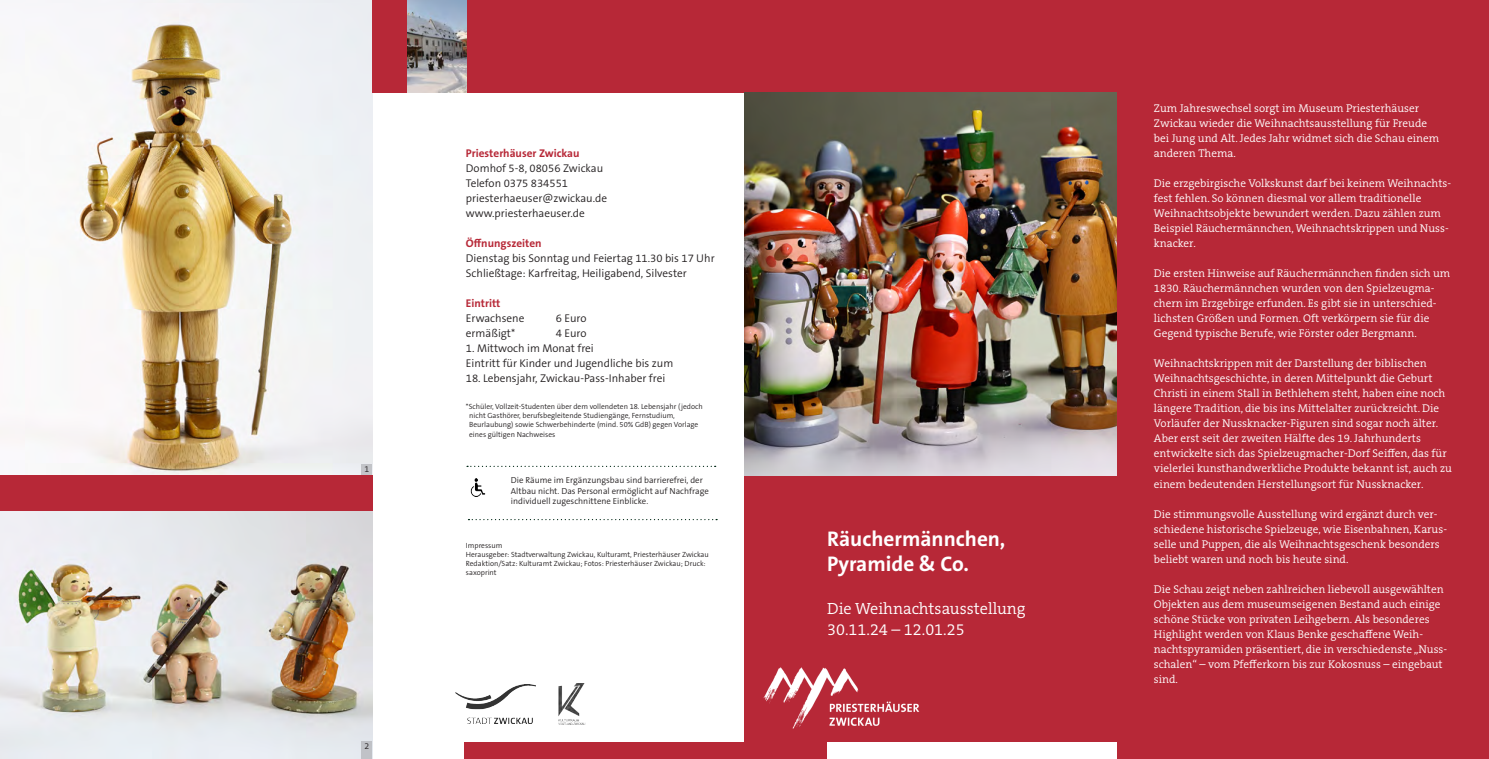
<style>
.page{position:relative;width:1489px;height:759px;background:#fff}
.page>*{position:absolute;margin:0;border:0;box-sizing:border-box;transform-origin:0 0}
.t1{font:700 21.25px "The Sans B W7";color:#fff}
.t2{font:300 16.25px "The Serif B W4";color:#fff}
.t3{font:300 11.25px/15px "The Serif B W4";color:#fff}
.t4{font:300 11.25px "The Sans B W4";color:#231f20}
.t5{font:700 11.25px "The Sans B W7";color:#b72837}
.t6{font:300 8.75px/10.5px "The Sans B W4";color:#231f20}
.t7{font:300 7.5px/9px "The Sans B W4";color:#231f20}
</style>
<div class="page">
<img style="left:25px;top:3px;width:347px;height:472px">
<div style="left:1115px;top:0;width:373px;height:758px;background:#b72837"></div>
<div style="left:744px;top:475px;width:372px;height:283px;background:#b72837"></div>
<div style="left:372px;top:0;width:746px;height:92px;background:#b72837"></div>
<img style="left:558px;top:683px;width:27px;height:40px">
<img style="left:455px;top:684px;width:80px;height:39px">
<img style="left:407px;top:0;width:59px;height:92px">
<div style="left:464px;top:742px;width:282px;height:16px;background:#b72837"></div>
<svg style="left:467px;top:465px;width:248px;height:2px"></svg>
<svg style="left:468px;top:519px;width:249px;height:1px"></svg>
<img style="left:470px;top:478px;width:16px;height:18px">
<div style="left:827px;top:742px;width:289px;height:16px;background:#fff"></div>
<img style="left:763px;top:667px;width:157px;height:62px">
<img style="left:0;top:510px;width:372px;height:248px">
<div style="left:361px;top:740px;width:11px;height:18px;background:#c0c2c7"></div>
<div style="left:361px;top:464px;width:11px;height:11px;background:#c3c5c9"></div>
<img style="left:744px;top:92px;width:372px;height:383px">
<div style="left:0;top:475px;width:372px;height:35px;background:#b72837"></div>
<p class="t6" style="left:364px;top:464px;width:6px">1</p>
<p class="t6" style="left:364px;top:740px;width:6px">2</p>
<p class="t5" style="left:466px;top:146px;width:115px">Priesterhäuser Zwickau</p>
<p class="t4" style="left:466px;top:161px;width:139px">Domhof 5-8, 08056 Zwickau</p>
<p class="t4" style="left:466px;top:176px;width:104px">Telefon 0375 834551</p>
<p class="t4" style="left:466px;top:191px;width:143px">priesterhaeuser@zwickau.de</p>
<p class="t4" style="left:466px;top:206px;width:120px">www.priesterhaeuser.de</p>
<p class="t5" style="left:466px;top:236px;width:77px">Öffnungszeiten</p>
<p class="t4" style="left:466px;top:251px;width:250px">Dienstag bis Sonntag und Feiertag 11.30 bis 17 Uhr</p>
<p class="t4" style="left:466px;top:266px;width:222px">Schließtage: Karfreitag, Heiligabend, Silvester</p>
<p class="t5" style="left:466px;top:296px;width:36px">Eintritt</p>
<p class="t4" style="left:466px;top:311px;width:60px">Erwachsene</p>
<p class="t4" style="left:556px;top:311px;width:32px">6 Euro</p>
<p class="t4" style="left:466px;top:326px;width:51px">ermäßigt*</p>
<p class="t4" style="left:556px;top:326px;width:32px">4 Euro</p>
<p class="t4" style="left:466px;top:341px;width:129px">1. Mittwoch im Monat frei</p>
<p class="t4" style="left:466px;top:356px;width:209px">Eintritt für Kinder und Jugendliche bis zum</p>
<p class="t4" style="left:466px;top:371px;width:201px">18. Lebensjahr, Zwickau-Pass-Inhaber frei</p>
<p class="t7" style="left:466px;top:402px;width:238px">*Schüler, Vollzeit-Studenten über dem vollendeten 18. Lebensjahr (jedoch</p>
<p class="t7" style="left:469px;top:411px;width:231px">nicht Gasthörer, berufsbegleitende Studiengänge, Fernstudium,<br>Beurlaubung) sowie Schwerbehinderte (mind. 50% GdB) gegen Vorlage eines gültigen Nachweises</p>
<p class="t6" style="left:511px;top:474px;width:199px">Die Räume im Ergänzungsbau sind barrierefrei, der<br>Altbau nicht. Das Personal ermöglicht auf Nachfrage</p>
<p class="t6" style="left:511px;top:495px;width:139px">individuell zugeschnittene Einblicke.</p>
<p class="t7" style="left:466px;top:540px;width:38px">Impressum</p>
<p class="t7" style="left:466px;top:549px;width:244px">Herausgeber: Stadtverwaltung Zwickau, Kulturamt, Priesterhäuser Zwickau</p>
<p class="t7" style="left:466px;top:558px;width:241px">Redaktion/Satz: Kulturamt Zwickau; Fotos: Priesterhäuser Zwickau; Druck: saxoprint</p>
<p class="t1" style="left:827px;top:524px;width:180px">Räuchermännchen,</p>
<p class="t1" style="left:827px;top:550px;width:143px">Pyramide &amp; Co.</p>
<p class="t2" style="left:827px;top:597px;width:200px">Die Weihnachtsausstellung</p>
<p class="t2" style="left:827px;top:619px;width:139px">30.11.24 – 12.01.25</p>
<p class="t3" style="left:1153px;top:101px;width:287px">Zum Jahreswechsel sorgt im Museum Priesterhäuser Zwickau wieder die Weihnachtsausstellung für Freude bei Jung und Alt. Jedes Jahr widmet sich die Schau einem anderen Thema.</p>
<p class="t3" style="left:1153px;top:176px;width:298px">Die erzgebirgische Volkskunst darf bei keinem Weihnachts&shy;fest fehlen. So können diesmal vor allem traditionelle Weihnachtsobjekte bewundert werden. Dazu zählen zum Beispiel Räuchermännchen, Weihnachtskrippen und Nuss&shy;knacker.</p>
<p class="t3" style="left:1153px;top:266px;width:298px">Die ersten Hinweise auf Räuchermännchen finden sich um 1830. Räuchermännchen wurden von den Spielzeugma&shy;chern im Erzgebirge erfunden. Es gibt sie in unterschied&shy;lichsten Größen und Formen. Oft verkörpern sie für die Gegend typische Berufe, wie Förster oder Bergmann.</p>
<p class="t3" style="left:1153px;top:356px;width:299px">Weihnachtskrippen mit der Darstellung der biblischen Weihnachtsgeschichte, in deren Mittelpunkt die Geburt Christi in einem Stall in Bethlehem steht, haben eine noch längere Tradition, die bis ins Mittelalter zurückreicht. Die Vorläufer der Nussknacker-Figuren sind sogar noch älter.<br>Aber erst seit der zweiten Hälfte des 19. Jahrhunderts entwickelte sich das Spielzeugmacher-Dorf Seiffen, das für vielerlei kunsthandwerkliche Produkte bekannt ist, auch zu einem bedeutenden Herstellungsort für Nussknacker.</p>
<p class="t3" style="left:1153px;top:506px;width:294px">Die stimmungsvolle Ausstellung wird ergänzt durch ver&shy;schiedene historische Spielzeuge, wie Eisenbahnen, Karus&shy;selle und Puppen, die als Weihnachtsgeschenk besonders beliebt waren und noch bis heute sind.</p>
<p class="t3" style="left:1153px;top:581px;width:295px">Die Schau zeigt neben zahlreichen liebevoll ausgewählten Objekten aus dem museumseigenen Bestand auch einige schöne Stücke von privaten Leihgebern. Als besonderes Highlight werden von Klaus Benke geschaffene Weih&shy;nachtspyramiden präsentiert, die in verschiedenste „Nuss&shy;schalen“ – vom Pfefferkorn bis zur Kokosnuss – eingebaut sind.</p>
</div>
